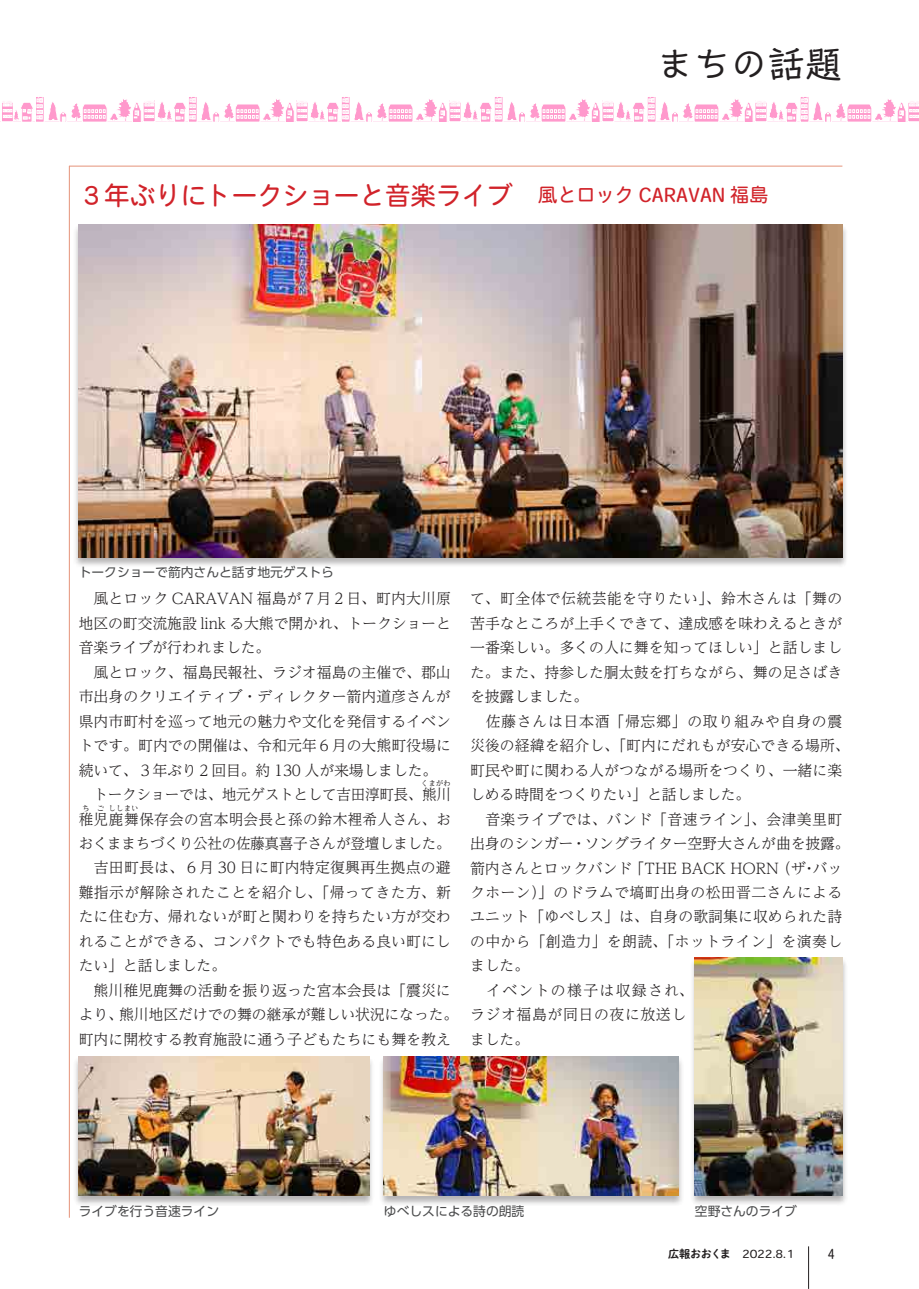
<style>
.page{position:relative;width:919px;height:1289px;background:#fff}
.page>*{position:absolute;margin:0;border:0;box-sizing:border-box;transform-origin:0 0}
.t1{font:37.2px "Talking Std";color:#231f20}
.t2{font:25.5px "Heisei Maru Go Std W4";color:#d1232a}
.t3{font:19.2px "Heisei Maru Go Std W4";color:#d1232a}
.t4{font:300 14.85px/24.5px "UD Reimin Pr 6 N";color:#231f20}
.t5{font:300 14.85px/24.5px "UD Reimin Pr 6 N";letter-spacing:.02em;color:#231f20}
.t6{font:300 14.85px "UD Reimin Pr 6 N";letter-spacing:.025em;color:#231f20}
.t7{font:300 14.85px "UD Reimin Pr 6 N";letter-spacing:-.02em;color:#231f20}
.t8{font:300 14.85px "UD Reimin Pr 6 N";letter-spacing:.045em;color:#231f20}
.t9{font:13.8px "Heisei Maru Go Std W4";color:#231f20;scale:.8 1}
.t10{font:12.75px "UD Shin Go Pr 6 N";color:#4b4c4d}
.t11{font:11.1px "Heisei Maru Go Std W4";color:#231f20}
.t12{font:11.1px "P Shuei NM Go Std N B";letter-spacing:-.035em;color:#231f20}
.t13{font:300 7.5px "UD Reimin Pr 6 N";letter-spacing:.01em;color:#231f20}
</style>
<div class="page">
<hr style="left:808px;top:1246px;width:1px;height:42px;background:#231f20">
<div style="left:73px;top:1055px;width:302px;height:150px;background:#231f20;opacity:.33"></div>
<img style="left:79px;top:1056px;width:290px;height:139px">
<div style="left:73px;top:224px;width:774px;height:344px;background:#231f20;opacity:.33"></div>
<img style="left:79px;top:224px;width:763px;height:333px">
<hr style="left:69px;top:166px;width:773px;height:1px;background:#e59279">
<hr style="left:69px;top:166px;width:1px;height:1051px;background:#e59279">
<div style="left:378px;top:1055px;width:306px;height:150px;background:#231f20;opacity:.33"></div>
<img style="left:384px;top:1056px;width:294px;height:139px">
<div style="left:689px;top:956px;width:159px;height:249px;background:#231f20;opacity:.33"></div>
<img style="left:694px;top:957px;width:148px;height:238px">
<svg style="left:0;top:97px;width:918px;height:25px"></svg>
<h1 class="t1" style="left:656px;top:36px;width:188px">まちの話題</h1>
<h2 class="t2" style="left:79px;top:178px;width:461px">３年ぶりにトークショーと音楽ライブ　</h2>
<p class="t3" style="left:538px;top:182px;width:232px">風とロック CARAVAN 福島</p>
<p class="t10" style="left:79px;top:562px;width:257px">トークショーで箭内さんと話す地元ゲストら</p>
<p class="t4" style="left:79px;top:586px;width:373px">　風とロック CARAVAN 福島が７月２日、町内大川原</p>
<p class="t4" style="left:79px;top:610px;width:373px">地区の町交流施設 link る大熊で開かれ、トークショーと</p>
<p class="t4" style="left:79px;top:635px;width:193px">音楽ライブが行われました。</p>
<p class="t4" style="left:79px;top:659px;width:373px">　風とロック、福島民報社、ラジオ福島の主催で、郡山</p>
<p class="t4" style="left:79px;top:684px;width:373px">市出身のクリエイティブ・ディレクター箭内道彦さんが</p>
<p class="t4" style="left:79px;top:708px;width:374px">県内市町村を巡って地元の魅力や文化を発信するイベン</p>
<p class="t4" style="left:79px;top:732px;width:374px">トです。町内での開催は、令和元年６月の大熊町役場に</p>
<p class="t4" style="left:79px;top:757px;width:360px">続いて、３年ぶり２回目。約 130 人が来場しました。</p>
<p class="t7" style="left:93px;top:782px;width:359px">トークショーでは、地元ゲストとして吉田淳町長、熊川</p>
<p class="t13" style="left:421px;top:777px;width:31px">くまがわ</p>
<p class="t5" style="left:79px;top:806px;width:374px">稚児鹿舞保存会の宮本明会長と孫の鈴木裡希人さん、お</p>
<p class="t13" style="left:82px;top:801px;width:9px">ち</p>
<p class="t13" style="left:108px;top:801px;width:32px">ししまい</p>
<p class="t7" style="left:79px;top:831px;width:373px">おくままちづくり公社の佐藤真喜子さんが登壇しました。</p>
<p class="t4" style="left:79px;top:855px;width:373px">　吉田町長は、６月 30 日に町内特定復興再生拠点の避</p>
<p class="t6" style="left:79px;top:880px;width:373px">難指示が解除されたことを紹介し、「帰ってきた方、新</p>
<p class="t4" style="left:79px;top:904px;width:373px">たに住む方、帰れないが町と関わりを持ちたい方が交わ</p>
<p class="t4" style="left:79px;top:928px;width:373px">れることができる、コンパクトでも特色ある良い町にし</p>
<p class="t4" style="left:79px;top:952px;width:149px">たい」と話しました。</p>
<p class="t4" style="left:79px;top:977px;width:373px">　熊川稚児鹿舞の活動を振り返った宮本会長は「震災に</p>
<p class="t4" style="left:119px;top:1001px;width:341px">熊川地区だけでの舞の継承が難しい状況になった。</p>
<p class="t13" style="left:97px;top:801px;width:9px">ご</p>
<p class="t4" style="left:79px;top:1001px;width:374px">より、<br>町内に開校する教育施設に通う子どもたちにも舞を教え</p>
<p class="t6" style="left:470px;top:586px;width:373px">て、町全体で伝統芸能を守りたい」、鈴木さんは「舞の</p>
<p class="t4" style="left:470px;top:610px;width:373px">苦手なところが上手くできて、達成感を味わえるときが</p>
<p class="t4" style="left:470px;top:635px;width:373px">一番楽しい。多くの人に舞を知ってほしい」と話しまし</p>
<p class="t4" style="left:470px;top:659px;width:373px">た。また、持参した胴太鼓を打ちながら、舞の足さばき</p>
<p class="t4" style="left:470px;top:684px;width:120px">を披露しました。</p>
<p class="t8" style="left:470px;top:709px;width:374px">　佐藤さんは日本酒「帰忘郷」の取り組みや自身の震</p>
<p class="t4" style="left:470px;top:732px;width:381px">災後の経緯を紹介し、「町内にだれもが安心できる場所、</p>
<p class="t4" style="left:470px;top:757px;width:373px">町民や町に関わる人がつながる場所をつくり、一緒に楽</p>
<p class="t4" style="left:470px;top:781px;width:282px">しめる時間をつくりたい」と話しました。</p>
<p class="t6" style="left:470px;top:806px;width:373px">　音楽ライブでは、バンド「音速ライン」、会津美里町</p>
<p class="t4" style="left:470px;top:830px;width:381px">出身のシンガー・ソングライター空野大さんが曲を披露。</p>
<p class="t4" style="left:812px;top:855px;width:31px">バッ</p>
<p class="t4" style="left:776px;top:855px;width:31px">（ザ</p>
<p class="t5" style="left:470px;top:855px;width:374px">箭内さんとロックバンド<br>クホーン）」のドラムで塙町出身の松田晋二さんによるユニット「ゆべしス」は、自身の歌詞集に収められた詩の中から「創造力」を朗読、「ホットライン」を演奏しました。<br>　イベントの様子は収録され、<br>ラジオ福島が同日の夜に放送し<br>ました。</p>
<p class="t4" style="left:629px;top:855px;width:151px">「THE BACK HORN</p>
<p class="t4" style="left:801px;top:855px;width:16px">・</p>
<p class="t10" style="left:79px;top:1200px;width:142px">ライブを行う音速ライン</p>
<p class="t10" style="left:384px;top:1200px;width:142px">ゆべしスによる詩の朗読</p>
<p class="t10" style="left:694px;top:1200px;width:104px">空野さんのライブ</p>
<p class="t12" style="left:668px;top:1244px;width:64px">広報おおくま</p>
<p class="t11" style="left:742px;top:1245px;width:53px">2022.8.1</p>
<p class="t9" style="left:827px;top:1243px;width:11px">4</p>
</div>
